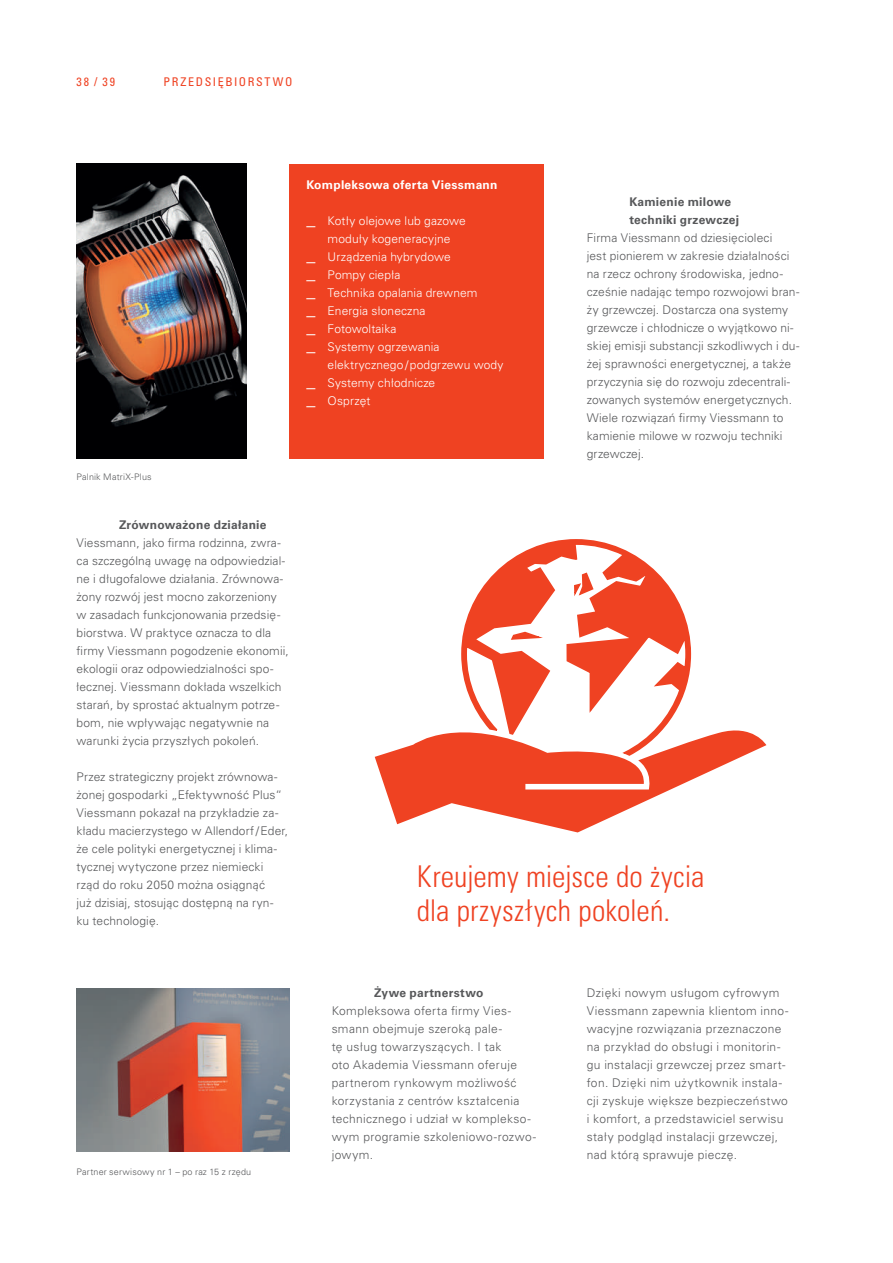
<style>
.page{position:relative;width:893px;height:1263px;background:#fff}
.page>*{position:absolute;margin:0;border:0;box-sizing:border-box;transform-origin:0 0}
.t1{font:30px/34.5px "Univers LTCYR 47 Light Cond";letter-spacing:.005em;color:#ef4222}
.t2{font:300 12px/18px "Univers LTCYR 45";letter-spacing:.015em;color:#57585a}
.t3{font:300 12px "Univers LTCYR 45";letter-spacing:.01em;color:#fff}
.t4{font:700 12px/18px "Univers LTCYR 65";letter-spacing:.02em;color:#57585a}
.t5{font:700 12px "Univers LTCYR 65";letter-spacing:.02em;color:#fff}
.t6{font:condensed 12px "Univers LTCYR 57";letter-spacing:.135em;color:#ef4222}
.t7{font:300 9px "Univers LTCYR 45";letter-spacing:.02em;color:#57585a}
.s1{font-size:18px}
</style>
<div class="page">
<img style="left:77px;top:164px;width:170px;height:294px">
<img style="left:77px;top:989px;width:212px;height:162px">
<div style="left:289px;top:164px;width:255px;height:294px;background:#ef4222"></div>
<svg style="left:461px;top:539px;width:231px;height:184px"></svg>
<svg style="left:509px;top:631px;width:38px;height:10px"></svg>
<svg style="left:573px;top:571px;width:22px;height:28px"></svg>
<svg style="left:374px;top:723px;width:392px;height:109px"></svg>
<p class="t6" style="left:77px;top:74px;width:40px">38 / 39</p>
<p class="t6" style="left:164px;top:74px;width:130px">PRZEDSIĘBIORSTWO</p>
<p class="t7" style="left:77px;top:471px;width:77px">Palnik MatriX-Plus</p>
<p class="t4" style="left:119px;top:515px;width:149px">Zrównoważone działanie</p>
<p class="t2" style="left:77px;top:534px;width:214px">Viessmann, jako firma rodzinna, zwra&shy;ca szczególną uwagę na odpowiedzial&shy;ne i długofalowe działania. Zrównowa&shy;żony rozwój jest mocno zakorzeniony w zasadach funkcjonowania przedsię&shy;biorstwa. W praktyce oznacza to dla firmy Viessmann pogodzenie ekonomii, ekologii oraz odpowiedzialności spo&shy;łecznej. Viessmann dokłada wszelkich starań, by sprostać aktualnym potrze&shy;bom, nie wpływając negatywnie na warunki życia przyszłych pokoleń.</p>
<p class="t2" style="left:77px;top:768px;width:213px">Przez strategiczny projekt zrównowa&shy;żonej gospodarki „Efektywność Plus“ Viessmann pokazał na przykładzie za&shy;kładu macierzystego w Allendorf/Eder, że cele polityki energetycznej i klima&shy;tycznej wytyczone przez niemiecki rząd do roku 2050 można osiągnąć<br>już dzisiaj, stosując dostępną na ryn&shy;ku technologię.</p>
<p class="t5" style="left:306px;top:177px;width:193px">Kompleksowa oferta Viessmann</p>
<p class="t3" style="left:306px;top:213px;width:161px"><span class="s1">_</span> Kotły olejowe lub gazowe</p>
<p class="t3" style="left:328px;top:231px;width:124px">moduły kogeneracyjne</p>
<p class="t3" style="left:306px;top:249px;width:146px"><span class="s1">_</span> Urządzenia hybrydowe</p>
<p class="t3" style="left:306px;top:267px;width:96px"><span class="s1">_</span> Pompy ciepła</p>
<p class="t3" style="left:306px;top:285px;width:173px"><span class="s1">_</span> Technika opalania drewnem</p>
<p class="t3" style="left:306px;top:303px;width:121px"><span class="s1">_</span> Energia słoneczna</p>
<p class="t3" style="left:306px;top:321px;width:92px"><span class="s1">_</span> Fotowoltaika</p>
<p class="t3" style="left:306px;top:339px;width:135px"><span class="s1">_</span> Systemy ogrzewania</p>
<p class="t3" style="left:328px;top:357px;width:177px">elektrycznego/podgrzewu wody</p>
<p class="t3" style="left:306px;top:375px;width:130px"><span class="s1">_</span> Systemy chłodnicze</p>
<p class="t3" style="left:306px;top:393px;width:66px"><span class="s1">_</span> Osprzęt</p>
<p class="t4" style="left:629px;top:193px;width:111px">Kamienie milowe techniki grzewczej</p>
<p class="t2" style="left:587px;top:229px;width:214px">Firma Viessmann od dziesięcioleci<br>jest pionierem w zakresie działalności na rzecz ochrony środowiska, jedno&shy;cześnie nadając tempo rozwojowi bran&shy;ży grzewczej. Dostarcza ona systemy grzewcze i chłodnicze o wyjątkowo ni&shy;skiej emisji substancji szkodliwych i du&shy;żej sprawności energetycznej, a także przyczynia się do rozwoju zdecentrali&shy;zowanych systemów energetycznych.<br>Wiele rozwiązań firmy Viessmann to kamienie milowe w rozwoju techniki grzewczej.</p>
<h1 class="t1" style="left:417px;top:857px;width:289px">Kreujemy miejsce do życia dla przyszłych pokoleń.</h1>
<p class="t7" style="left:77px;top:1166px;width:176px">Partner serwisowy nr 1 – po raz 15 z rzędu</p>
<p class="t4" style="left:374px;top:983px;width:111px">Żywe partnerstwo</p>
<p class="t2" style="left:332px;top:1002px;width:206px">Kompleksowa oferta firmy Vies&shy;smann obejmuje szeroką pale-<br>tę usług towarzyszących. I tak<br>oto Akademia Viessmann oferuje partnerom rynkowym możliwość korzystania z centrów kształcenia technicznego i udział w komplekso&shy;wym programie szkoleniowo-rozwo&shy;jowym.</p>
<p class="t2" style="left:587px;top:984px;width:203px">Dzięki nowym usługom cyfrowym Viessmann zapewnia klientom inno&shy;wacyjne rozwiązania przeznaczone na przykład do obsługi i monitorin&shy;gu instalacji grzewczej przez smart&shy;fon. Dzięki nim użytkownik instala&shy;cji zyskuje większe bezpieczeństwo i komfort, a przedstawiciel serwisu stały podgląd instalacji grzewczej, nad którą sprawuje pieczę.</p>
</div>
